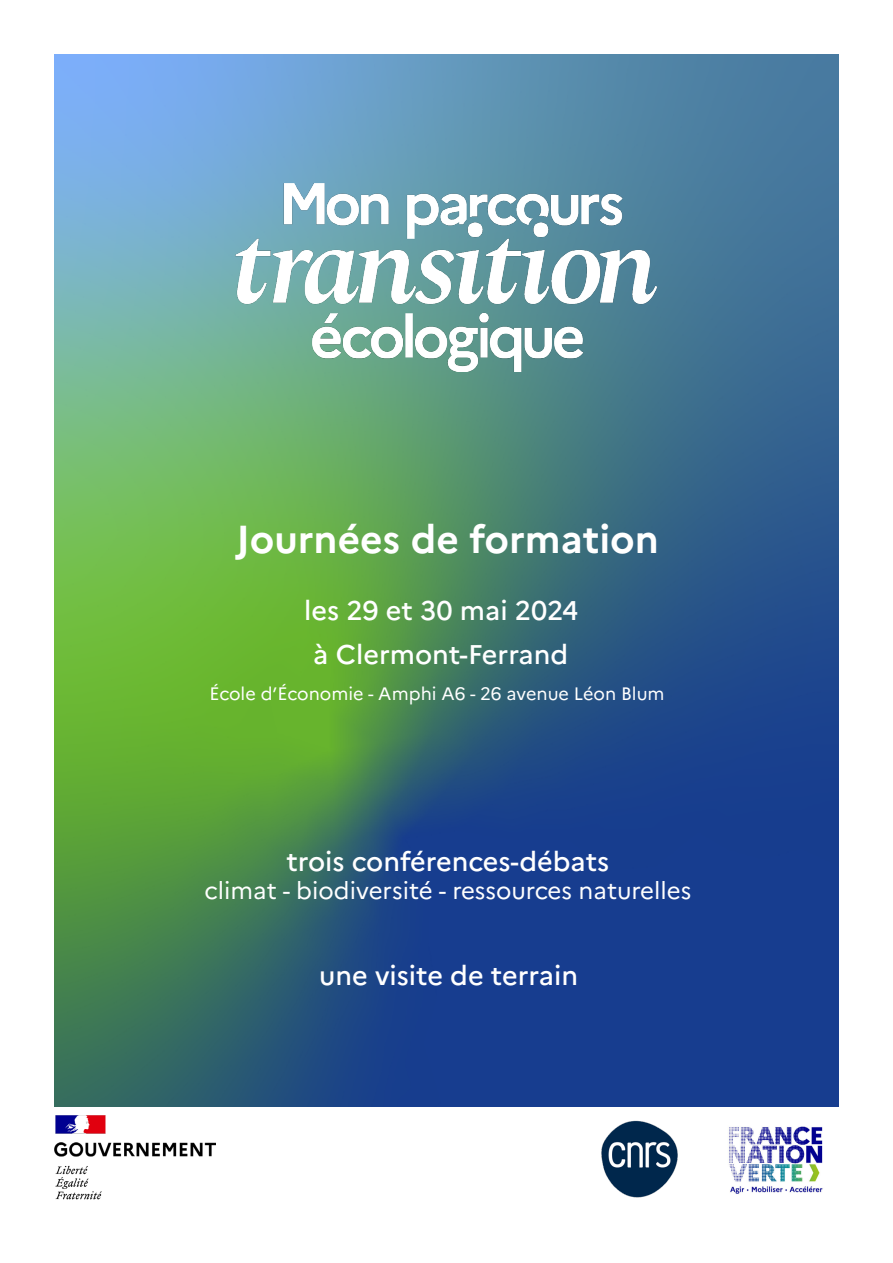
<style>
.page{position:relative;width:893px;height:1263px;background:#fff}
.page>*{position:absolute;margin:0;border:0;box-sizing:border-box;transform-origin:0 0}
.t1{font:700 39px "Marianne";color:#fff}
.t2{font:500 27px/43.8px "Marianne";color:#fff;text-align:center}
.t3{font:24px "Marianne";color:#fff}
.t4{font:18px "Marianne";color:#fff}
</style>
<div class="page">
<img style="left:54px;top:54px;width:785px;height:1053px">
<img style="left:728px;top:1126px;width:95px;height:68px">
<img style="left:601px;top:1120px;width:77px;height:77px">
<img style="left:54px;top:1115px;width:162px;height:84px">
<img style="left:232px;top:184px;width:426px;height:188px">
<h1 class="t1" style="left:236px;top:508px;width:424px">Journées de formation</h1>
<p class="t2" style="left:304px;top:586px;width:275px">les 29 et 30 mai 2024 à Clermont-Ferrand</p>
<p class="t4" style="left:209px;top:679px;width:457px">École d’Économie - Amphi A6 - 26 avenue Léon Blum</p>
<p class="t2" style="left:286px;top:837px;width:324px">trois conférences-débats</p>
<p class="t3" style="left:204px;top:872px;width:489px">climat - biodiversité - ressources naturelles</p>
<p class="t2" style="left:319px;top:951px;width:260px">une visite de terrain</p>
</div>
